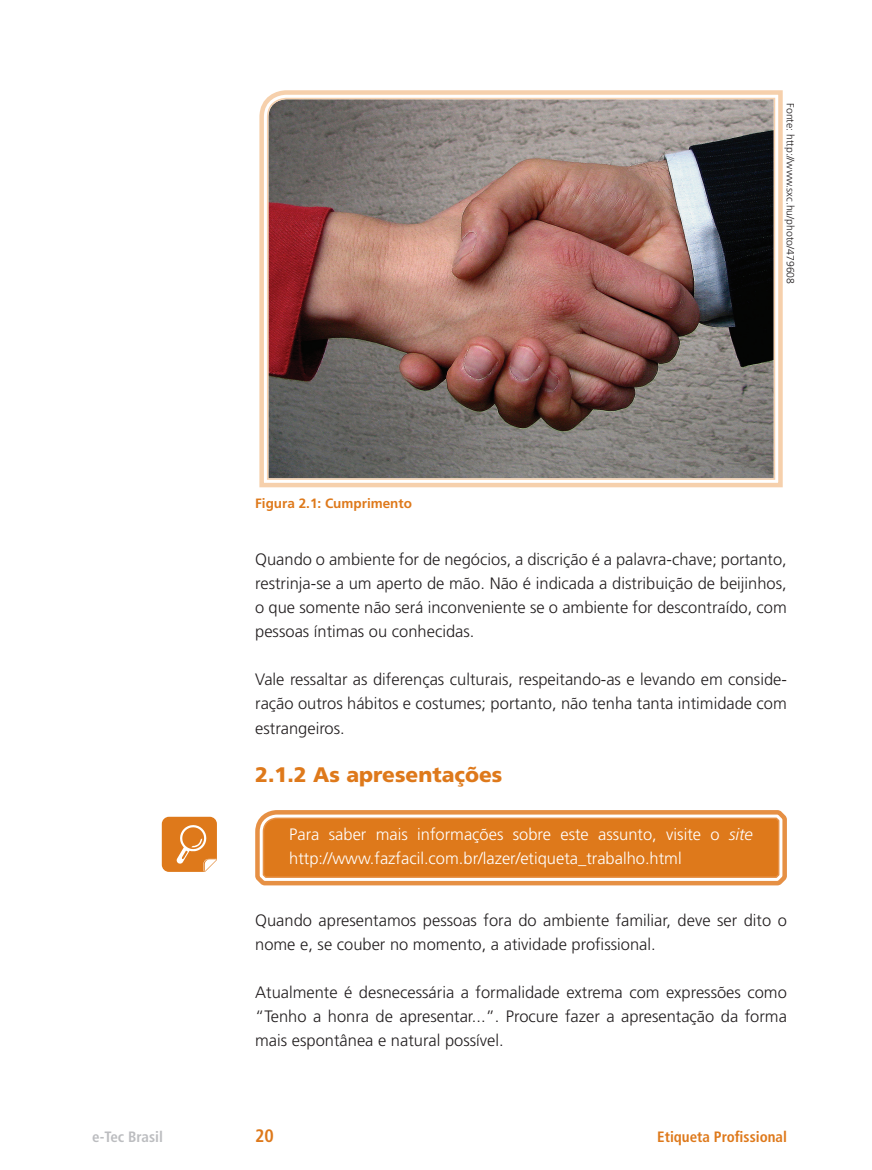
<style>
.page{position:relative;width:872px;height:1170px;background:#fff}
.page>*{position:absolute;margin:0;border:0;box-sizing:border-box;transform-origin:0 0}
.t1{font:900 21px "Frutiger LT Std";color:#de791b}
.t2{font:700 condensed 18px "Frutiger LT Std";color:#de791b}
.t3{font:300 16.5px/24px "Frutiger LT Std";color:#231f20;text-align:justify}
.t4{font:300 16.5px/24px "Frutiger LT Std";color:#fff}
.t5{font:700 condensed 15px "Frutiger LT Std";color:#de791b}
.t6{font:700 condensed 15px "Frutiger LT Std";color:#bcbdc0}
.t7{font:700 13.5px "Frutiger LT Std";color:#de791b}
.t8{font:300 10.5px "Frutiger LT Std";color:#231f20}
.s1{font-style:italic}
</style>
<div class="page">
<svg style="left:259px;top:90px;width:524px;height:398px"></svg>
<img style="left:266px;top:97px;width:510px;height:383px">
<svg style="left:255px;top:810px;width:532px;height:76px"></svg>
<svg style="left:262px;top:816px;width:518px;height:62px;background:#df7e24"></svg>
<svg style="left:162px;top:816px;width:55px;height:55px;background:#e38e3f"></svg>
<p class="t7" style="left:255px;top:495px;width:158px">Figura 2.1: Cumprimento</p>
<p class="t8" style="left:796px;top:103px;width:182px;rotate:90deg">Fonte: http://www.sxc.hu/photo/479608</p>
<p class="t3" style="left:255px;top:548px;width:533px">Quando o ambiente for de negócios, a discrição é a palavra-chave; portanto, restrinja-se a um aperto de mão. Não é indicada a distribuição de beijinhos, o que somente não será inconveniente se o ambiente for descontraído, com pessoas íntimas ou conhecidas.</p>
<p class="t3" style="left:255px;top:668px;width:533px">Vale ressaltar as diferenças culturais, respeitando-as e levando em conside&shy;ração outros hábitos e costumes; portanto, não tenha tanta intimidade com estrangeiros.</p>
<p class="t1" style="left:255px;top:761px;width:249px">2.1.2 As apresentações</p>
<p class="t4" style="left:289px;top:822px;width:465px">Para saber mais informações sobre este assunto, visite o <span class="s1">site </span>http://www.fazfacil.com.br/lazer/etiqueta_trabalho.html</p>
<p class="t3" style="left:255px;top:908px;width:533px">Quando apresentamos pessoas fora do ambiente familiar, deve ser dito o nome e, se couber no momento, a atividade profissional.</p>
<p class="t3" style="left:255px;top:980px;width:533px">Atualmente é desnecessária a formalidade extrema com expressões como “Tenho a honra de apresentar...”. Procure fazer a apresentação da forma mais espontânea e natural possível.</p>
<p class="t6" style="left:92px;top:1127px;width:72px">e-Tec Brasil</p>
<p class="t2" style="left:255px;top:1124px;width:20px">20</p>
<p class="t5" style="left:657px;top:1127px;width:131px">Etiqueta Profissional</p>
</div>
